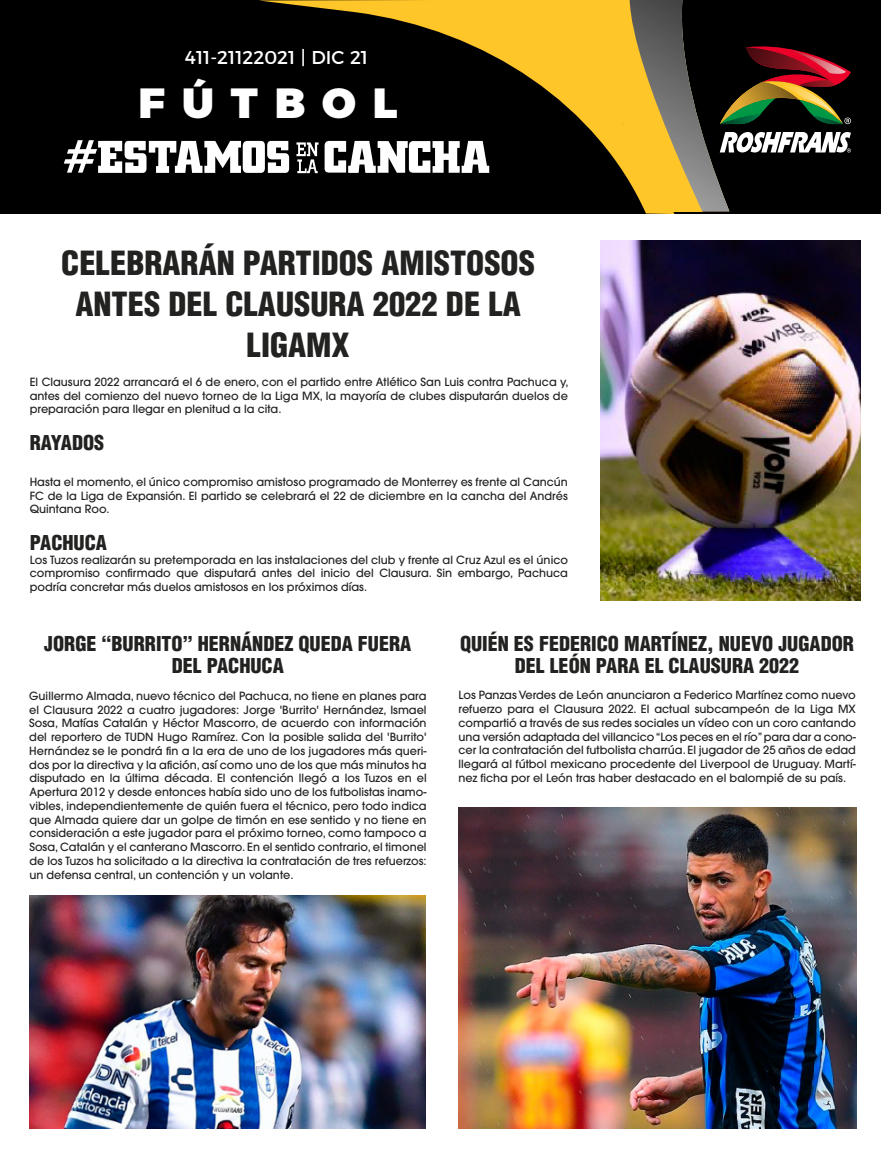
<style>
.page{position:relative;width:881px;height:1156px;background:#fff}
.page>*{position:absolute;margin:0;border:0;box-sizing:border-box;transform-origin:0 0}
.t1{font:900 42.12px "Montserrat";letter-spacing:.4em;color:#fff}
.t2{font:900 condensed 32.5px/41.2px "Helvetica";color:#222221;text-align:center}
.t3{font:900 condensed 20px/22.5px "Helvetica";color:#222221;text-align:center}
.t4{font:18.62px "Montserrat";color:#fff}
.t5{font:500 11.25px/13.8px "Avant Garde";color:#222221;text-align:justify}
</style>
<div class="page">
<div style="left:0;top:0;width:880px;height:214px;background:#000"></div>
<svg style="left:674px;top:0;width:176px;height:211px"></svg>
<svg style="left:259px;top:0;width:415px;height:214px"></svg>
<svg style="left:64px;top:140px;width:225px;height:33px"></svg>
<svg style="left:324px;top:141px;width:165px;height:32px"></svg>
<svg style="left:296px;top:142px;width:22px;height:31px"></svg>
<img style="left:600px;top:241px;width:259px;height:359px">
<img style="left:29px;top:895px;width:397px;height:233px">
<img style="left:458px;top:807px;width:398px;height:321px">
<h3 class="t4" style="left:185px;top:42px;width:185px">411-21122021 | DIC 21</h3>
<h1 class="t1" style="left:138px;top:68px;width:260px">FÚTBOL</h1>
<h2 class="t2" style="left:61px;top:242px;width:475px">CELEBRARÁN PARTIDOS AMISTOSOS<br>ANTES DEL CLAUSURA 2022 DE LA<br>LIGAMX</h2>
<p class="t5" style="left:30px;top:375px;width:540px">El Clausura 2022 arrancará el 6 de enero, con el partido entre Atlético San Luis contra Pachuca y, antes del comienzo del nuevo torneo de la Liga MX, la mayoría de clubes disputarán duelos de preparación para llegar en plenitud a la cita.</p>
<h3 class="t3" style="left:30px;top:431px;width:76px">RAYADOS</h3>
<p class="t5" style="left:30px;top:475px;width:539px">Hasta el momento, el único compromiso amistoso programado de Monterrey es frente al Cancún FC de la Liga de Expansión. El partido se celebrará el 22 de diciembre en la cancha del Andrés Quintana Roo.</p>
<h3 class="t3" style="left:30px;top:531px;width:79px">PACHUCA</h3>
<p class="t5" style="left:30px;top:552px;width:539px">Los Tuzos realizarán su pretemporada en las instalaciones del club y frente al Cruz Azul es el único compromiso confirmado que disputará antes del inicio del Clausura. Sin embargo, Pachuca podría concretar más duelos amistosos en los próximos días.</p>
<h3 class="t3" style="left:44px;top:632px;width:368px">JORGE “BURRITO” HERNÁNDEZ QUEDA FUERA<br>DEL PACHUCA</h3>
<p class="t5" style="left:29px;top:689px;width:399px">Guillermo Almada, nuevo técnico del Pachuca, no tiene en planes para el Clausura 2022 a cuatro jugadores: Jorge 'Burrito' Hernández, Ismael Sosa, Matías Catalán y Héctor Mascorro, de acuerdo con información del reportero de TUDN Hugo Ramírez. Con la posible salida del 'Burrito' Hernández se le pondrá fin a la era de uno de los jugadores más queri&shy;dos por la directiva y la afición, así como uno de los que más minutos ha disputado en la última década. El contención llegó a los Tuzos en el Apertura 2012 y desde entonces había sido uno de los futbolistas inamo&shy;vibles, independientemente de quién fuera el técnico, pero todo indica que Almada quiere dar un golpe de timón en ese sentido y no tiene en consideración a este jugador para el próximo torneo, como tampoco a Sosa, Catalán y el canterano Mascorro. En el sentido contrario, el timonel de los Tuzos ha solicitado a la directiva la contratación de tres refuerzos: un defensa central, un contención y un volante.</p>
<h3 class="t3" style="left:460px;top:632px;width:395px">QUIÉN ES FEDERICO MARTÍNEZ, NUEVO JUGADOR<br>DEL LEÓN PARA EL CLAUSURA 2022</h3>
<p class="t5" style="left:458px;top:688px;width:399px">Los Panzas Verdes de León anunciaron a Federico Martínez como nuevo refuerzo para el Clausura 2022. El actual subcampeón de la Liga MX compartió a través de sus redes sociales un vídeo con un coro cantando una versión adaptada del villancico “Los peces en el río” para dar a cono&shy;cer la contratación del futbolista charrúa. El jugador de 25 años de edad llegará al fútbol mexicano procedente del Liverpool de Uruguay. Martí&shy;nez ficha por el León tras haber destacado en el balompié de su país.</p>
</div>
